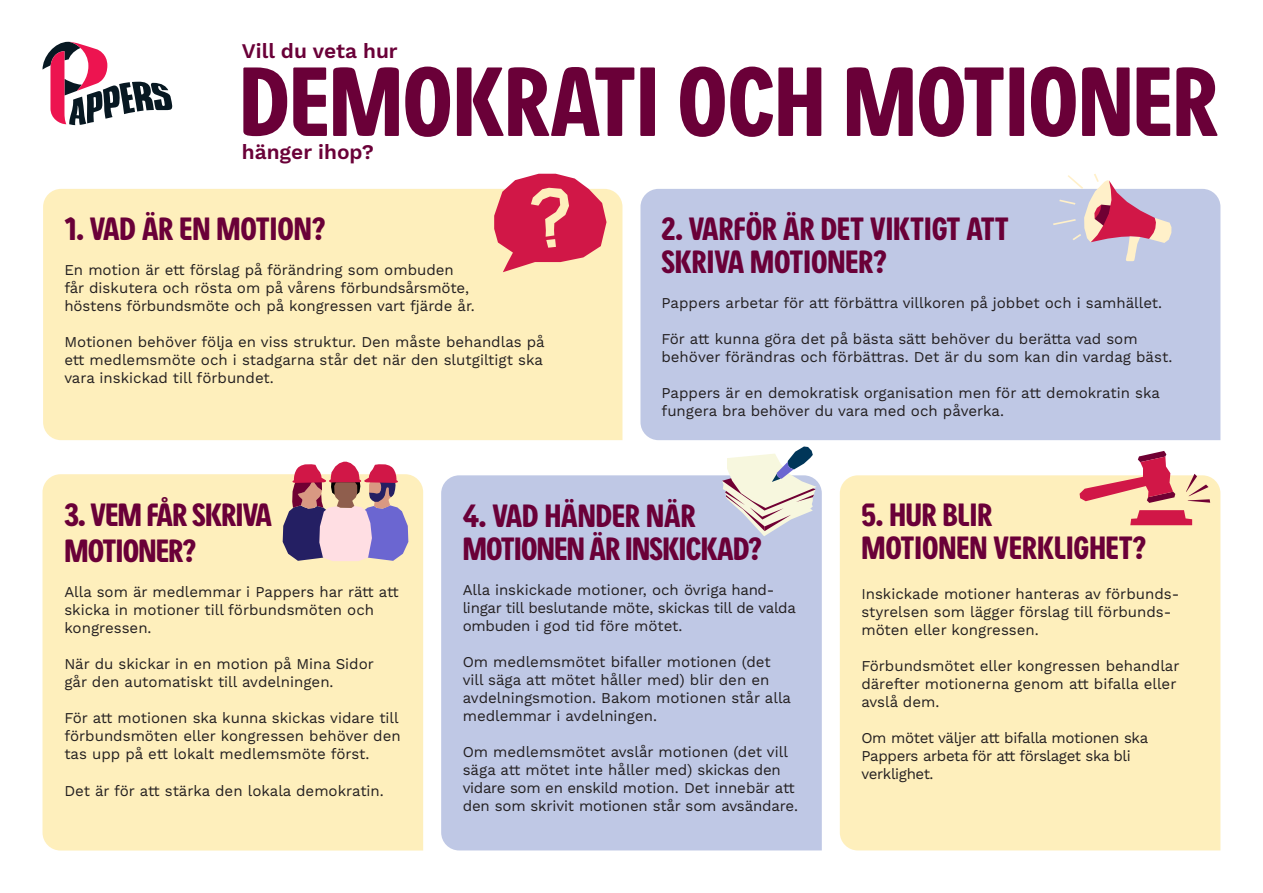
<style>
.page{position:relative;width:1263px;height:893px;background:#fff}
.page>*{position:absolute;margin:0;border:0;box-sizing:border-box;transform-origin:0 0}
.t1{font:91.35px "Pappers Sans";color:#6a0038}
.t2{font:30px/36px "Pappers Sans";color:#6a0038}
.t3{font:600 20.85px "Work Sans";color:#6a0038}
.t4{font:15px/18px "Work Sans";color:#231f20}
.t5{font:15px/18px "Work Sans";letter-spacing:-.02em;color:#231f20}
.t6{font:15px/18px "Work Sans";letter-spacing:-.025em;color:#231f20}
</style>
<div class="page">
<div style="left:43px;top:189px;width:579px;height:251px;background:#feefbc"></div>
<div style="left:43px;top:474px;width:380px;height:376px;background:#feefbc"></div>
<div style="left:840px;top:475px;width:380px;height:375px;background:#feefbc"></div>
<div style="left:441px;top:475px;width:381px;height:375px;background:#bfc8e5"></div>
<div style="left:640px;top:189px;width:580px;height:251px;background:#bfc8e5"></div>
<svg style="left:494px;top:174px;width:112px;height:98px;background:#df5d71"></svg>
<svg style="left:1053px;top:174px;width:118px;height:87px"></svg>
<svg style="left:283px;top:462px;width:125px;height:99px;background:#b28aa3"></svg>
<svg style="left:722px;top:446px;width:95px;height:90px"></svg>
<svg style="left:43px;top:42px;width:129px;height:83px"></svg>
<svg style="left:1130px;top:510px;width:62px;height:15px"></svg>
<svg style="left:1079px;top:451px;width:96px;height:52px"></svg>
<svg style="left:1186px;top:474px;width:24px;height:29px"></svg>
<p class="t3" style="left:242px;top:39px;width:157px">Vill du veta hur</p>
<p class="t1" style="left:240px;top:45px;width:980px">DEMOKRATI OCH MOTIONER</p>
<p class="t3" style="left:242px;top:140px;width:134px">hänger ihop?</p>
<p class="t2" style="left:64px;top:211px;width:169px">1. VAD ÄR EN MOTION</p>
<p class="t2" style="left:312px;top:211px;width:16px">?</p>
<p class="t4" style="left:64px;top:262px;width:412px">En motion är ett förslag på förändring som ombuden får diskutera och rösta om på vårens förbundsårsmöte, höstens förbundsmöte och på kongressen vart fjärde år.</p>
<p class="t4" style="left:64px;top:334px;width:482px">Motionen behöver följa en viss struktur. Den måste behandlas på ett medlemsmöte och i stadgarna står det när den slutgiltigt ska vara inskickad till förbundet.</p>
<p class="t2" style="left:661px;top:211px;width:222px">2. VARFÖR ÄR DET VIKTI</p>
<p class="t2" style="left:932px;top:211px;width:50px">GT ATT</p>
<p class="t2" style="left:661px;top:244px;width:29px">SKRIVA</p>
<p class="t2" style="left:750px;top:244px;width:17px">MOTIONER</p>
<p class="t2" style="left:873px;top:244px;width:16px">?</p>
<p class="t4" style="left:661px;top:295px;width:502px">Pappers arbetar för att förbättra villkoren på jobbet och i samhället.</p>
<p class="t4" style="left:661px;top:331px;width:512px">För att kunna göra det på bästa sätt behöver du berätta vad som behöver förändras och förbättras. Det är du som kan din vardag bäst.</p>
<p class="t4" style="left:661px;top:385px;width:500px">Pappers är en demokratisk organisation men för att demokratin ska fungera bra behöver du vara med och påverka.</p>
<p class="t2" style="left:64px;top:497px;width:155px">3. VEM FÅR SKRIVA<br>MOTIONER</p>
<p class="t2" style="left:183px;top:533px;width:16px">?</p>
<p class="t4" style="left:64px;top:584px;width:336px">Alla som är medlemmar i Pappers har rätt att skicka in motioner till förbundsmöten och kongressen.</p>
<p class="t4" style="left:64px;top:656px;width:311px">När du skickar in en motion på Mina Sidor går den automatiskt till avdelningen.</p>
<p class="t4" style="left:64px;top:710px;width:338px">För att motionen ska kunna skickas vidare till förbundsmöten eller kongressen behöver den tas upp på ett lokalt medlemsmöte först.</p>
<p class="t4" style="left:64px;top:782px;width:321px">Det är för att stärka den lokala demokratin.</p>
<p class="t2" style="left:463px;top:497px;width:132px">4. VAD HÄNDER</p>
<p class="t2" style="left:646px;top:497px;width:50px">NÄR</p>
<p class="t2" style="left:463px;top:530px;width:16px">MOTIONEN</p>
<p class="t2" style="left:589px;top:530px;width:89px">ÄR INSKICKAD</p>
<p class="t2" style="left:748px;top:530px;width:16px">?</p>
<p class="t5" style="left:463px;top:581px;width:335px">Alla inskickade motioner, och övriga hand&shy;lingar till beslutande möte, skickas till de valda ombuden i god tid före mötet.</p>
<p class="t4" style="left:463px;top:653px;width:330px">Om medlemsmötet bifaller motionen (det vill säga att mötet håller med) blir den en avdelningsmotion. Bakom motionen står alla medlemmar i avdelningen.</p>
<p class="t4" style="left:463px;top:743px;width:337px">Om medlemsmötet avslår motionen (det vill säga att mötet inte håller med) skickas den vidare som en enskild motion. Det innebär att den som skrivit motionen står som avsändare.</p>
<p class="t2" style="left:861px;top:499px;width:120px;line-height:33px">5. HUR BLIR<br>MOTIONEN</p>
<p class="t2" style="left:994px;top:530px;width:17px">VERK</p>
<p class="t2" style="left:1054px;top:530px;width:94px">LIGHET?</p>
<p class="t4" style="left:861px;top:585px;width:320px">Inskickade motioner hanteras av förbunds&shy;styrelsen som lägger förslag till förbunds&shy;möten eller kongressen.</p>
<p class="t4" style="left:861px;top:657px;width:320px">Förbundsmötet eller kongressen behandlar därefter motionerna genom att bifalla eller avslå dem.</p>
<p class="t6" style="left:861px;top:729px;width:288px">Om mötet väljer att bifalla motionen ska<br>Pappers arbeta för att förslaget ska bli verklighet.</p>
</div>
